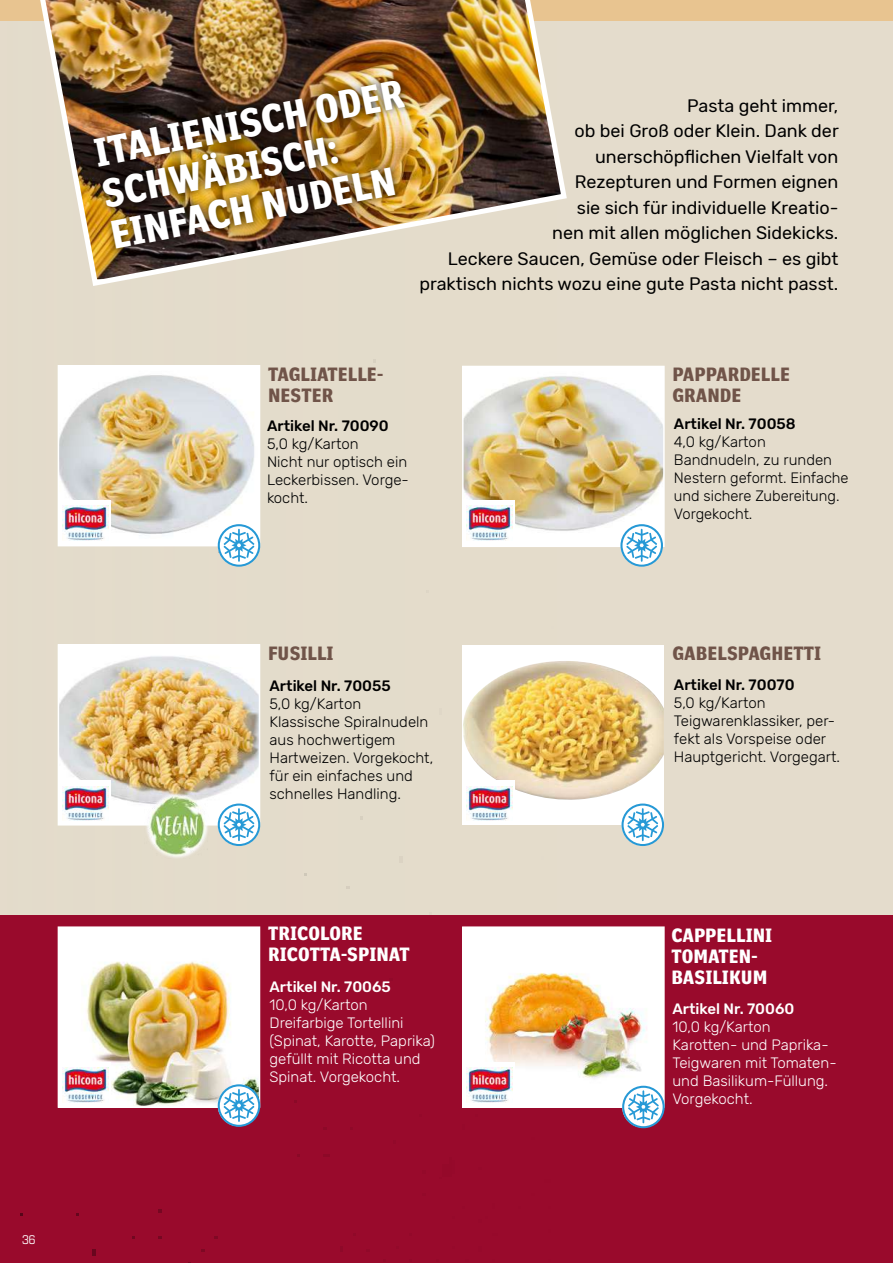
<style>
.page{position:relative;width:893px;height:1263px;background:#fff}
.page>*{position:absolute;margin:0;border:0;box-sizing:border-box;transform-origin:0 0}
.t1{font:700 40.5px/42px "Crowcamp";color:#fff;scale:.96 1}
.t2{font:700 19.5px/21px "Crowcamp";color:#705449}
.t3{font:700 19.5px/21px "Crowcamp";color:#fff}
.t4{font:18px/25.5px "Rubik";color:#000;text-align:right}
.t5{font:300 15px/18px "Rubik";color:#000}
.t6{font:300 15px/18px "Rubik";color:#fff}
.t7{font:500 15px "Rubik";color:#000}
.t8{font:500 15px "Rubik";color:#fff}
.t9{font:condensed 12px "Eurostile";color:#fff}
</style>
<div class="page">
<div style="left:0;top:0;width:893px;height:915px;background:#e4dccc"></div>
<div style="left:0;top:915px;width:893px;height:348px;background:#990a2c"></div>
<div style="left:463px;top:645px;width:201px;height:180px;background:#fff"></div>
<img style="left:463px;top:661px;width:201px;height:139px">
<img style="left:61px;top:368px;width:196px;height:175px">
<div style="left:58px;top:365px;width:202px;height:181px;border:2px solid #fff"></div>
<svg style="left:218px;top:524px;width:42px;height:43px;background:#b4d9eb"></svg>
<img style="left:61px;top:929px;width:196px;height:176px">
<div style="left:58px;top:926px;width:202px;height:182px;border:2px solid #fff"></div>
<img style="left:465px;top:929px;width:197px;height:176px">
<div style="left:462px;top:926px;width:203px;height:182px;border:2px solid #fff"></div>
<img style="left:61px;top:647px;width:196px;height:175px">
<div style="left:58px;top:644px;width:202px;height:181px;border:2px solid #fff"></div>
<img style="left:465px;top:369px;width:197px;height:175px">
<div style="left:462px;top:366px;width:203px;height:181px;border:2px solid #fff"></div>
<svg style="left:621px;top:803px;width:43px;height:43px"></svg>
<div style="left:0;top:0;width:893px;height:21px;background:#e8c490"></div>
<img style="left:40px;top:0;width:527px;height:286px">
<div style="left:86px;top:73px;width:326px;height:183px;background:#000;opacity:.75"></div>
<div style="left:463px;top:1075px;width:69px;height:33px;background:#fff"></div>
<svg style="left:620px;top:524px;width:43px;height:43px;background:#b6daeb"></svg>
<svg style="left:218px;top:803px;width:42px;height:43px;background:#b5d9ec"></svg>
<svg style="left:218px;top:1084px;width:42px;height:43px;background:#a5bdd2"></svg>
<svg style="left:622px;top:1086px;width:43px;height:42px;background:#acc2da"></svg>
<img style="left:144px;top:791px;width:65px;height:67px">
<div style="left:60px;top:500px;width:51px;height:44px;background:#fff"></div>
<img style="left:62px;top:506px;width:46px;height:34px">
<div style="left:463px;top:500px;width:52px;height:44px;background:#fff"></div>
<img style="left:466px;top:506px;width:46px;height:34px">
<div style="left:60px;top:780px;width:51px;height:45px;background:#fff"></div>
<img style="left:62px;top:786px;width:46px;height:35px">
<div style="left:463px;top:780px;width:52px;height:45px;background:#fff"></div>
<img style="left:466px;top:786px;width:46px;height:35px">
<div style="left:60px;top:1062px;width:51px;height:44px;background:#fff"></div>
<img style="left:62px;top:1068px;width:46px;height:34px">
<div style="left:463px;top:1062px;width:52px;height:44px;background:#fff"></div>
<img style="left:466px;top:1068px;width:46px;height:34px">
<p class="t9" style="left:22px;top:1233px;width:15px">36</p>
<h1 class="t1" style="left:91px;top:132px;width:329px;rotate:-11deg">ITALIENISCH ODER<br>SCHWÄBISCH:<br>EINFACH NUDELN</h1>
<p class="t4" style="left:419px;top:93px;width:421px">Pasta geht immer,<br>ob bei Groß oder Klein. Dank der<br>unerschöpflichen Vielfalt von<br>Rezepturen und Formen eignen<br>sie sich für individuelle Kreatio-<br>nen mit allen möglichen Sidekicks.<br>Leckere Saucen, Gemüse oder Fleisch – es gibt praktisch nichts wozu eine gute Pasta nicht passt.</p>
<h2 class="t2" style="left:268px;top:363px;width:117px">TAGLIATELLE-<br>NESTER</h2>
<p class="t7" style="left:267px;top:417px;width:123px">Artikel Nr. 70090</p>
<p class="t5" style="left:267px;top:435px;width:143px">5,0 kg/Karton<br>Nicht nur optisch ein<br>Leckerbissen. Vorge&shy;kocht.</p>
<h2 class="t2" style="left:672px;top:363px;width:119px">PAPPARDELLE<br>GRANDE</h2>
<p class="t7" style="left:674px;top:415px;width:123px">Artikel Nr. 70058</p>
<p class="t5" style="left:674px;top:433px;width:176px">4,0 kg/Karton<br>Bandnudeln, zu runden<br>Nestern geformt. Einfache und sichere Zubereitung.<br>Vorgekocht.</p>
<h2 class="t2" style="left:268px;top:642px;width:67px">FUSILLI</h2>
<h2 class="t2" style="left:672px;top:643px;width:150px">GABELSPAGHETTI</h2>
<p class="t7" style="left:270px;top:677px;width:123px">Artikel Nr. 70055</p>
<p class="t5" style="left:270px;top:695px;width:165px">5,0 kg/Karton<br>Klassische Spiralnudeln aus hochwertigem<br>Hartweizen. Vorgekocht, für ein einfaches und schnelles Handling.</p>
<h2 class="t3" style="left:268px;top:922px;width:143px">TRICOLORE<br>RICOTTA-SPINAT</h2>
<p class="t8" style="left:270px;top:978px;width:123px">Artikel Nr. 70065</p>
<p class="t6" style="left:270px;top:996px;width:167px">10,0 kg/Karton<br>Dreifarbige Tortellini (Spinat, Karotte, Paprika) gefüllt mit Ricotta und<br>Spinat. Vorgekocht.</p>
<p class="t7" style="left:674px;top:676px;width:122px">Artikel Nr. 70070</p>
<p class="t5" style="left:674px;top:694px;width:168px">5,0 kg/Karton<br>Teigwarenklassiker, per&shy;fekt als Vorspeise oder<br>Hauptgericht. Vorgegart.</p>
<h2 class="t3" style="left:671px;top:925px;width:102px">CAPPELLINI<br>TOMATEN-<br>BASILIKUM</h2>
<p class="t8" style="left:672px;top:1000px;width:123px">Artikel Nr. 70060</p>
<p class="t6" style="left:672px;top:1018px;width:166px">10,0 kg/Karton<br>Karotten- und Paprika-<br>Teigwaren mit Tomaten&shy;und Basilikum-Füllung.<br>Vorgekocht.</p>
</div>
